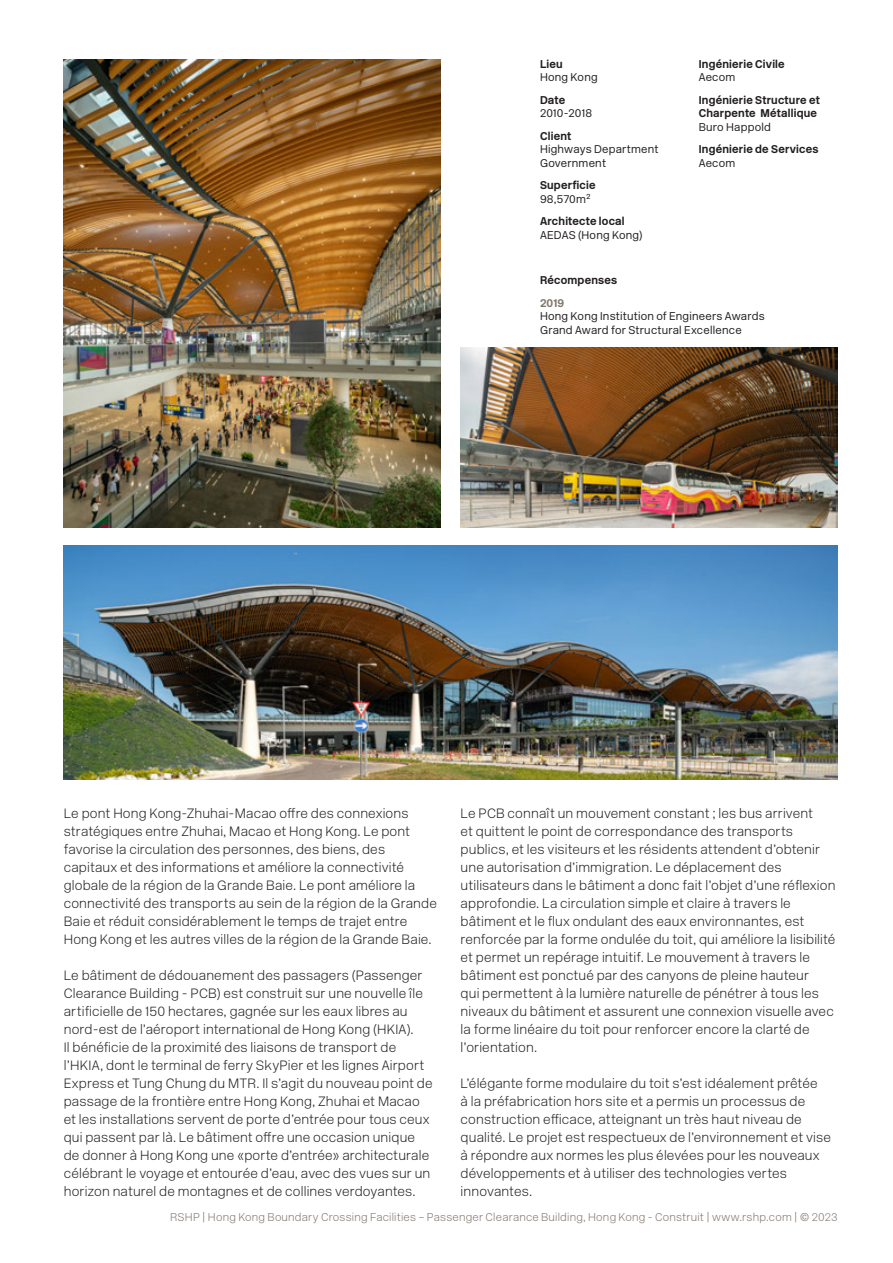
<style>
.page{position:relative;width:893px;height:1263px;background:#fff}
.page>*{position:absolute;margin:0;border:0;box-sizing:border-box;transform-origin:0 0}
.Body{font:13.5px/18px "New Rail Alphabet White";letter-spacing:.01em;color:#231f20}
.Info_Body{font:300 11.25px/13.5px "New Rail Alphabet";letter-spacing:.02em;color:#231f20}
.Info_Header{font:700 11.25px/13.5px "New Rail Alphabet";letter-spacing:.02em;color:#231f20}
.t1{font:11.25px "New Rail Alphabet White";letter-spacing:.02em;color:#82766a}
.Info_Award_Date{font:700 11.25px "New Rail Alphabet";color:#82766a}
</style>
<div class="page">
<img style="left:461px;top:348px;width:377px;height:179px">
<img style="left:64px;top:60px;width:377px;height:467px">
<img style="left:64px;top:546px;width:774px;height:234px">
<p class="Info_Header" style="left:699px;top:57px;width:88px">Ingénierie Civile</p>
<p class="Info_Body" style="left:699px;top:71px;width:38px">Aecom</p>
<p class="Info_Header" style="left:699px;top:93px;width:123px">Ingénierie Structure et<br>Charpente Métallique</p>
<p class="Info_Body" style="left:699px;top:120px;width:74px">Buro Happold</p>
<p class="Info_Header" style="left:699px;top:143px;width:121px">Ingénierie de Services</p>
<p class="Info_Body" style="left:699px;top:156px;width:38px">Aecom</p>
<p class="Info_Header" style="left:540px;top:57px;width:24px">Lieu</p>
<p class="Info_Body" style="left:540px;top:71px;width:59px">Hong Kong</p>
<p class="Info_Header" style="left:540px;top:93px;width:27px">Date</p>
<p class="Info_Body" style="left:540px;top:107px;width:54px">2010-2018</p>
<p class="Info_Header" style="left:540px;top:129px;width:33px">Client</p>
<p class="Info_Body" style="left:540px;top:143px;width:120px">Highways Department<br>Government</p>
<p class="Info_Header" style="left:540px;top:179px;width:57px">Superficie</p>
<p class="Info_Body" style="left:540px;top:192px;width:52px">98,570m2</p>
<p class="Info_Header" style="left:540px;top:215px;width:86px">Architecte local</p>
<p class="Info_Body" style="left:540px;top:228px;width:104px">AEDAS (Hong Kong)</p>
<p class="Info_Header" style="left:540px;top:273px;width:79px">Récompenses</p>
<p class="Info_Award_Date" style="left:540px;top:295px;width:26px">2019</p>
<p class="Info_Body" style="left:540px;top:309px;width:226px">Hong Kong Institution of Engineers Awards<br>Grand Award for Structural Excellence</p>
<p class="Body" style="left:64px;top:804px;width:375px">Le pont Hong Kong-Zhuhai-Macao offre des connexions stratégiques entre Zhuhai, Macao et Hong Kong. Le pont favorise la circulation des personnes, des biens, des capitaux et des informations et améliore la connectivité globale de la région de la Grande Baie. Le pont améliore la connectivité des transports au sein de la région de la Grande Baie et réduit considérablement le temps de trajet entre Hong Kong et les autres villes de la région de la Grande Baie.</p>
<p class="Body" style="left:64px;top:966px;width:370px">Le bâtiment de dédouanement des passagers (Passenger Clearance Building - PCB) est construit sur une nouvelle île artificielle de 150 hectares, gagnée sur les eaux libres au nord-est de l’aéroport international de Hong Kong (HKIA).<br>Il bénéficie de la proximité des liaisons de transport de l’HKIA, dont le terminal de ferry SkyPier et les lignes Airport Express et Tung Chung du MTR. Il s’agit du nouveau point de passage de la frontière entre Hong Kong, Zhuhai et Macao et les installations servent de porte d’entrée pour tous ceux qui passent par là. Le bâtiment offre une occasion unique de donner à Hong Kong une «porte d’entrée» architecturale célébrant le voyage et entourée d’eau, avec des vues sur un horizon naturel de montagnes et de collines verdoyantes.</p>
<p class="Body" style="left:461px;top:804px;width:376px">Le PCB connaît un mouvement constant ; les bus arrivent<br>et quittent le point de correspondance des transports publics, et les visiteurs et les résidents attendent d’obtenir une autorisation d’immigration. Le déplacement des utilisateurs dans le bâtiment a donc fait l’objet d’une réflexion approfondie. La circulation simple et claire à travers le bâtiment et le flux ondulant des eaux environnantes, est renforcée par la forme ondulée du toit, qui améliore la lisibilité et permet un repérage intuitif. Le mouvement à travers le bâtiment est ponctué par des canyons de pleine hauteur<br>qui permettent à la lumière naturelle de pénétrer à tous les niveaux du bâtiment et assurent une connexion visuelle avec la forme linéaire du toit pour renforcer encore la clarté de l’orientation.</p>
<p class="Body" style="left:461px;top:1074px;width:372px">L’élégante forme modulaire du toit s’est idéalement prêtée<br>à la préfabrication hors site et a permis un processus de construction efficace, atteignant un très haut niveau de qualité. Le projet est respectueux de l’environnement et vise à répondre aux normes les plus élevées pour les nouveaux développements et à utiliser des technologies vertes innovantes.</p>
<p class="t1" style="left:170px;top:1209px;width:669px">RSHP | Hong Kong Boundary Crossing Facilities – Passenger Clearance Building, Hong Kong - Construit | www.rshp.com | © 2023</p>
</div>
